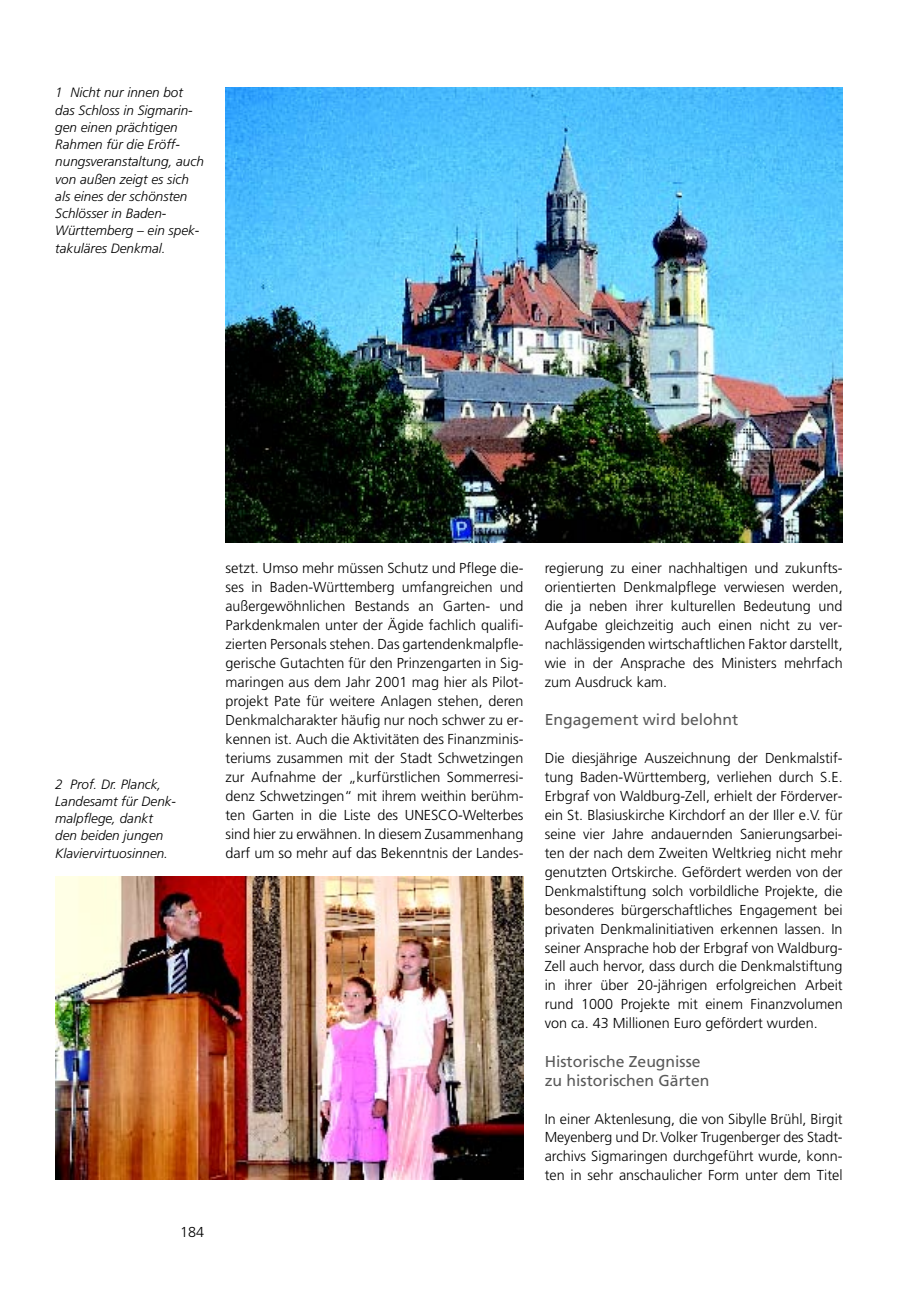
<style>
.page{position:relative;width:906px;height:1289px;background:#fff}
.page>*{position:absolute;margin:0;border:0;box-sizing:border-box;transform-origin:0 0}
.t1{font:15.75px/19px "Frutiger";color:#5a5a5a}
.t2{font:300 14.4px/19px "Frutiger";color:#000;text-align:justify}
.t3{font:italic 300 13.5px/17.2px "Frutiger";color:#000}
</style>
<div class="page">
<img style="left:55px;top:876px;width:468px;height:303px">
<img style="left:225px;top:87px;width:617px;height:455px">
<p class="t3" style="left:55px;top:85px;width:150px">1 Nicht nur innen bot das Schloss in Sigmarin&shy;gen einen prächtigen<br>Rahmen für die Eröff&shy;nungsveranstaltung, auch von außen zeigt es sich als eines der schönsten<br>Schlösser in Baden-<br>Württemberg – ein spek&shy;takuläres Denkmal.</p>
<p class="t3" style="left:55px;top:776px;width:122px">2 Prof. Dr. Planck,<br>Landesamt für Denk&shy;malpflege, dankt den beiden jungen<br>Klaviervirtuosinnen.</p>
<p class="t2" style="left:180px;top:1223px;width:26px">184</p>
<p class="t2" style="left:225px;top:559px;width:299px">setzt. Umso mehr müssen Schutz und Pflege die&shy;ses in Baden-Württemberg umfangreichen und außergewöhnlichen Bestands an Garten- und Parkdenkmalen unter der Ägide fachlich qualifi&shy;zierten Personals stehen. Das gartendenkmalpfle&shy;gerische Gutachten für den Prinzengarten in Sig&shy;maringen aus dem Jahr 2001 mag hier als Pilot&shy;projekt Pate für weitere Anlagen stehen, deren Denkmalcharakter häufig nur noch schwer zu er&shy;kennen ist. Auch die Aktivitäten des Finanzminis&shy;teriums zusammen mit der Stadt Schwetzingen zur Aufnahme der „kurfürstlichen Sommerresi&shy;denz Schwetzingen“ mit ihrem weithin berühm&shy;ten Garten in die Liste des UNESCO-Welterbes sind hier zu erwähnen. In diesem Zusammenhang darf um so mehr auf das Bekenntnis der Landes-</p>
<p class="t2" style="left:544px;top:559px;width:299px">regierung zu einer nachhaltigen und zukunfts&shy;orientierten Denkmalpflege verwiesen werden, die ja neben ihrer kul tur ellen Bedeutung und Aufgabe gleichzeitig auch einen nicht zu ver&shy;nachlässigenden wirtschaftlichen Faktor darstellt, wie in der Ansprache des Ministers mehrfach zum Ausdruck kam.</p>
<p class="t1" style="left:544px;top:711px;width:195px">Engagement wird belohnt</p>
<p class="t2" style="left:544px;top:749px;width:299px">Die diesjährige Auszeichnung der Denkmalstif&shy;tung Baden-Württemberg, verliehen durch S.E.<br>Erbgraf von Waldburg-Zell, erhielt der Förderver&shy;ein St. Blasiuskirche Kirchdorf an der Iller e.V. für seine vier Jahre andauernden Sanierungsarbei&shy;ten der nach dem Zweiten Weltkrieg nicht mehr genutzten Ortskirche. Gefördert werden von der Denkmalstiftung solch vorbildliche Projekte, die besonderes bürgerschaftliches Engagement bei privaten Denkmalinitiativen erkennen lassen. In seiner Ansprache hob der Erbgraf von Waldburg-Zell auch hervor, dass durch die Denkmalstiftung in ihrer über 20-jährigen erfolgreichen Arbeit rund 1000 Projekte mit einem Finanzvolumen von ca. 43 Millionen Euro gefördert wurden.</p>
<p class="t1" style="left:544px;top:1052px;width:166px">Historische Zeugnisse zu historischen Gärten</p>
<p class="t2" style="left:544px;top:1110px;width:299px">In einer Aktenlesung, die von Sibylle Brühl, Birgit Meyenberg und Dr.Volker Trugenberger des Stadt&shy;archivs Sigmaringen durchgeführt wurde, konn&shy;ten in sehr anschaulicher Form unter dem Titel</p>
</div>
